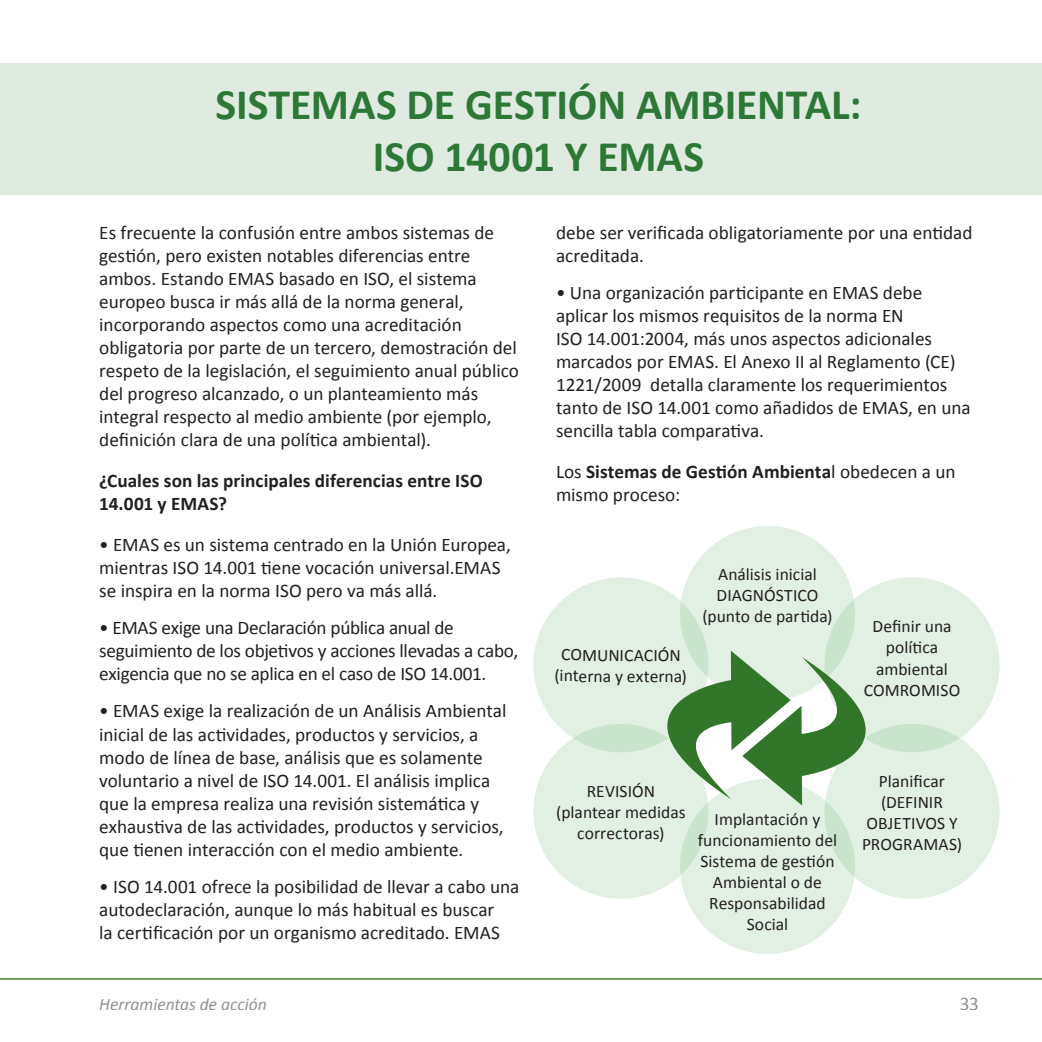
<style>
.page{position:relative;width:1042px;height:1042px;background:#fff}
.page>*{position:absolute;margin:0;border:0;box-sizing:border-box;transform-origin:0 0}
.destacado{font:700 43.75px "Calibri";letter-spacing:-.005em;color:#2d7837}
.texto_gral{font:19.25px/23.1px "Calibri";color:#231f20}
.texto_gral-2{font:700 19.25px/23.1px "Calibri";letter-spacing:.005em;color:#231f20}
.texto_gral-3{font:17.5px/21px "Calibri";color:#231f20;text-align:center}
.t1{font:italic 17.5px "Calibri";color:#231f20}
.s1{font-weight:700}
</style>
<div class="page">
<div style="left:0;top:63px;width:1042px;height:131px;background:#dfeae1"></div>
<div style="left:533px;top:577px;width:176px;height:176px;background:#e2f0e3;border-radius:50%"></div>
<div style="left:533px;top:724px;width:175px;height:175px;background:#e2f0e3;border-radius:50%"></div>
<div style="left:680px;top:526px;width:175px;height:175px;background:#e2f0e3;border-radius:50%"></div>
<div style="left:824px;top:577px;width:175px;height:175px;background:#e2f0e3;border-radius:50%"></div>
<div style="left:824px;top:724px;width:175px;height:175px;background:#e2f0e3;border-radius:50%"></div>
<svg style="left:680px;top:779px;width:175px;height:175px;background:#dfeee0"></svg>
<svg style="left:626px;top:650px;width:281px;height:155px"></svg>
<hr style="left:0;top:978px;width:1042px;height:2px;background:#63923d">
<p class="destacado" style="left:215px;top:76px;width:647px">SISTEMAS DE GESTIÓN AMBIENTAL:</p>
<p class="destacado" style="left:373px;top:129px;width:333px">ISO 14001 Y EMAS</p>
<p class="texto_gral" style="left:99px;top:221px;width:421px">Es frecuente la confusión entre ambos sistemas de gestión, pero existen notables diferencias entre ambos. Estando EMAS basado en ISO, el sistema europeo busca ir más allá de la norma general, incorporando aspectos como una acreditación obligatoria por parte de un tercero, demostración del respeto de la legislación, el seguimiento anual público del progreso alcanzado, o un planteamiento más integral respecto al medio ambiente (por ejemplo, definición clara de una política ambiental).</p>
<p class="texto_gral-2" style="left:99px;top:469px;width:385px">¿Cuales son las principales diferencias entre ISO<br>14.001 y EMAS?</p>
<p class="texto_gral" style="left:99px;top:533px;width:413px">• EMAS es un sistema centrado en la Unión Europea, mientras ISO 14.001 tiene vocación universal.EMAS se inspira en la norma ISO pero va más allá.</p>
<p class="texto_gral" style="left:99px;top:616px;width:420px">• EMAS exige una Declaración pública anual de seguimiento de los objetivos y acciones llevadas a cabo, exigencia que no se aplica en el caso de ISO 14.001.</p>
<p class="texto_gral" style="left:99px;top:699px;width:409px">• EMAS exige la realización de un Análisis Ambiental inicial de las actividades, productos y servicios, a modo de línea de base, análisis que es solamente voluntario a nivel de ISO 14.001. El análisis implica que la empresa realiza una revisión sistemática y exhaustiva de las actividades, productos y servicios, que tienen interacción con el medio ambiente.</p>
<p class="texto_gral" style="left:99px;top:875px;width:421px">• ISO 14.001 ofrece la posibilidad de llevar a cabo una autodeclaración, aunque lo más habitual es buscar<br>la certificación por un organismo acreditado. EMAS</p>
<p class="texto_gral" style="left:556px;top:221px;width:418px">debe ser verificada obligatoriamente por una entidad acreditada.</p>
<p class="texto_gral" style="left:556px;top:281px;width:416px">• Una organización participante en EMAS debe aplicar los mismos requisitos de la norma EN<br>ISO 14.001:2004, más unos aspectos adicionales marcados por EMAS. El Anexo II al Reglamento (CE)<br>1221/2009 detalla claramente los requerimientos tanto de ISO 14.001 como añadidos de EMAS, en una sencilla tabla comparativa.</p>
<p class="texto_gral" style="left:556px;top:460px;width:401px">Los <span class="s1">Sistemas de Gestión Ambienta</span>l obedecen a un mismo proceso:</p>
<p class="texto_gral-3" style="left:561px;top:643px;width:121px;rotate:1deg">COMUNICACIÓN</p>
<p class="texto_gral-3" style="left:555px;top:664px;width:134px;rotate:1deg">(interna y externa)</p>
<p class="texto_gral-3" style="left:718px;top:564px;width:100px">Análisis inicial</p>
<p class="texto_gral-3" style="left:716px;top:585px;width:103px">DIAGNÓSTICO</p>
<p class="texto_gral-3" style="left:702px;top:606px;width:132px">(punto de partida)</p>
<p class="texto_gral-3" style="left:872px;top:616px;width:81px">Definir una</p>
<p class="texto_gral-3" style="left:885px;top:637px;width:54px">política</p>
<p class="texto_gral-3" style="left:876px;top:658px;width:73px">ambiental</p>
<p class="texto_gral-3" style="left:864px;top:679px;width:98px">COMROMISO</p>
<p class="texto_gral-3" style="left:587px;top:780px;width:70px">REVISIÓN</p>
<p class="texto_gral-3" style="left:556px;top:801px;width:131px">(plantear medidas correctoras)</p>
<p class="texto_gral-3" style="left:698px;top:809px;width:141px">Implantación y funcionamiento del<br>Sistema de gestión<br>Ambiental o de<br>Responsabilidad</p>
<p class="texto_gral-3" style="left:746px;top:914px;width:43px">Social</p>
<p class="texto_gral-3" style="left:879px;top:771px;width:68px">Planificar</p>
<p class="texto_gral-3" style="left:881px;top:792px;width:63px">(DEFINIR</p>
<p class="texto_gral-3" style="left:862px;top:813px;width:102px;text-align:left">OBJETIVOS Y<br>PROGRAMAS)</p>
<p class="t1" style="left:99px;top:992px;width:169px">Herramientas de acción</p>
<p class="texto_gral" style="left:959px;top:992px;width:21px">33</p>
</div>
